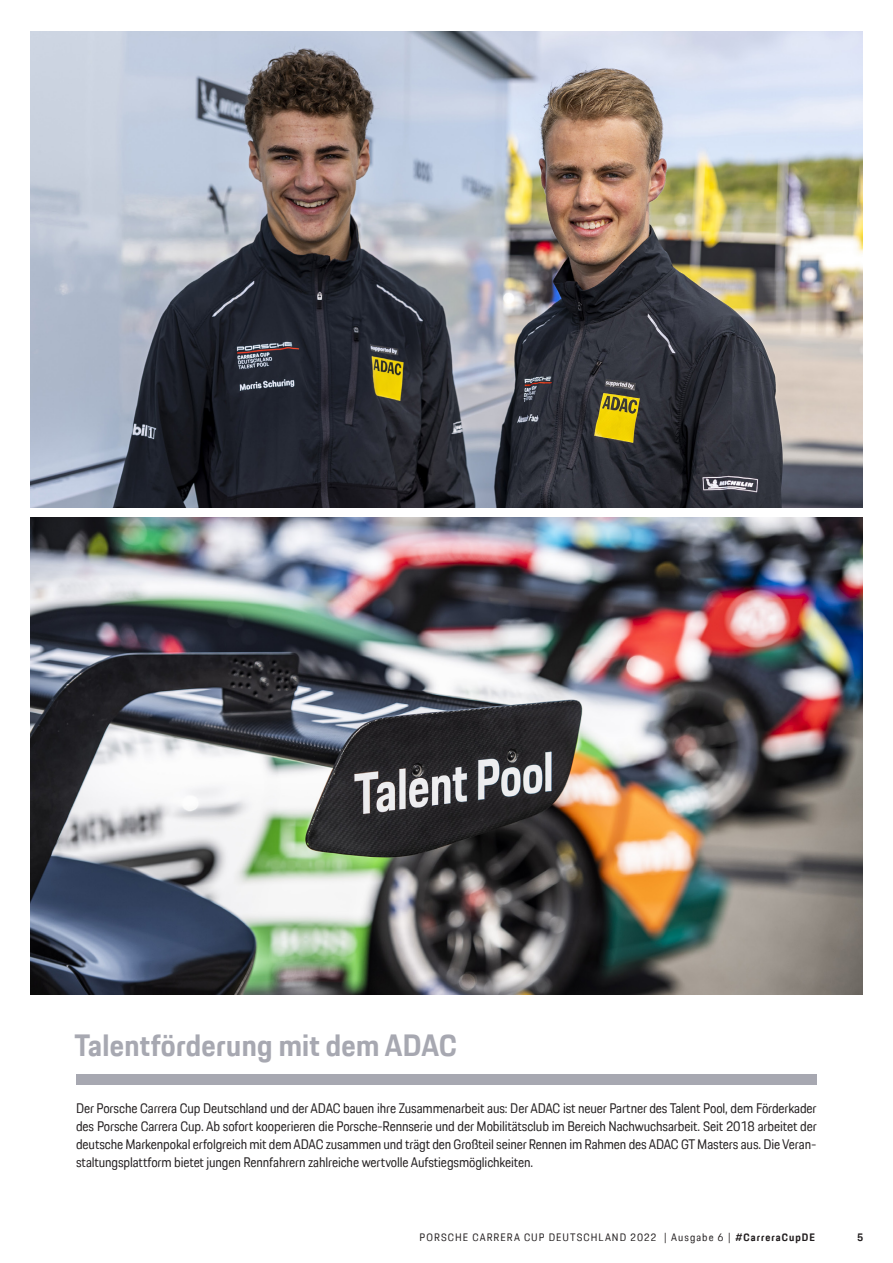
<style>
.page{position:relative;width:893px;height:1263px;background:#fff}
.page>*{position:absolute;margin:0;border:0;box-sizing:border-box;transform-origin:0 0}
.t1{font:700 30px "Porsche Next TT";letter-spacing:.01em;color:#a7a8b1}
.t2{font:13.5px/18px "Porsche Next TT";letter-spacing:-.01em;color:#231f20;text-align:justify}
.t3{font:10.5px "Porsche Next TT";letter-spacing:.1em;color:#231f20}
.t4{font:700 10.5px "Porsche Next TT";color:#231f20}
.s1{font-weight:700}
</style>
<div class="page">
<img style="left:30px;top:31px;width:832px;height:476px">
<img style="left:30px;top:518px;width:833px;height:476px">
<div style="left:76px;top:1074px;width:740px;height:11px;background:#a7a8b1"></div>
<h1 class="t1" style="left:74px;top:1025px;width:384px">Talentförderung mit dem ADAC</h1>
<p class="t2" style="left:76px;top:1099px;width:742px">Der Porsche Carrera Cup Deutschland und der ADAC bauen ihre Zusammenarbeit aus: Der ADAC ist neuer Partner des Talent Pool, dem Förderkader des Porsche Carrera Cup. Ab sofort kooperieren die Porsche-Rennserie und der Mobilitätsclub im Bereich Nachwuchsarbeit. Seit 2018 arbeitet der deutsche Markenpokal erfolgreich mit dem ADAC zusammen und trägt den Großteil seiner Rennen im Rahmen des ADAC GT Masters aus. Die Veran&shy;staltungsplattform bietet jungen Rennfahrern zahlreiche wertvolle Aufstiegsmöglichkeiten.</p>
<p class="t3" style="left:420px;top:1230px;width:397px">PORSCHE CARRERA CUP DEUTSCHLAND 2022 | Ausgabe 6 | <span class="s1">#CarreraCupDE</span></p>
<p class="t4" style="left:858px;top:1230px;width:7px">5</p>
</div>
